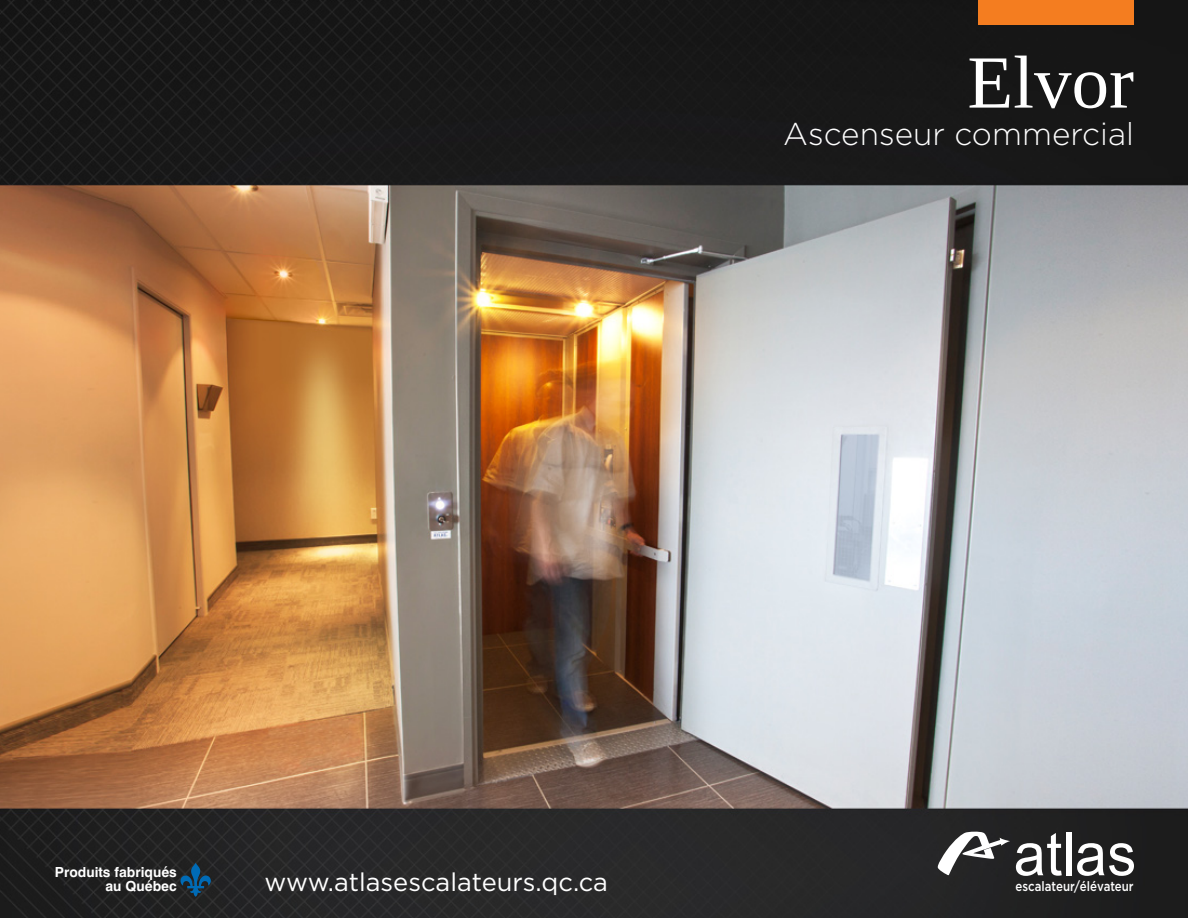
<style>
.page{position:relative;width:1188px;height:918px;background:#fff}
.page>*{position:absolute;margin:0;border:0;box-sizing:border-box;transform-origin:0 0}
.t1{font:75px "Liberation Serif";color:#fff}
.t2{font:300 31.5px "Gotham";color:#fff}
.t3{font:25.5px "Gotham";color:#fff}
.t4{font:700 13.95px/14px "Swiss 721 BT";color:#fff;text-align:right}
.t5{font:500 13.5px "Gotham";color:#fff;scale:.85 1}
</style>
<div class="page">
<img style="left:0;top:0;width:1188px;height:918px">
<svg style="left:179px;top:863px;width:32px;height:34px"></svg>
<div style="left:979px;top:0;width:155px;height:24px;background:#f47d20"></div>
<svg style="left:1016px;top:833px;width:46px;height:43px"></svg>
<div style="left:1066px;top:832px;width:5px;height:43px;background:#fff"></div>
<svg style="left:1077px;top:843px;width:57px;height:33px"></svg>
<svg style="left:938px;top:831px;width:72px;height:44px"></svg>
<h1 class="t1" style="left:967px;top:34px;width:168px">Elvor</h1>
<p class="t2" style="left:783px;top:117px;width:352px">Ascenseur commercial</p>
<p class="t4" style="left:55px;top:865px;width:124px">Produits fabriqués au Québec</p>
<p class="t3" style="left:264px;top:868px;width:345px">www.atlasescalateurs.qc.ca</p>
<p class="t5" style="left:1016px;top:879px;width:140px">escalateur/élévateur</p>
</div>
